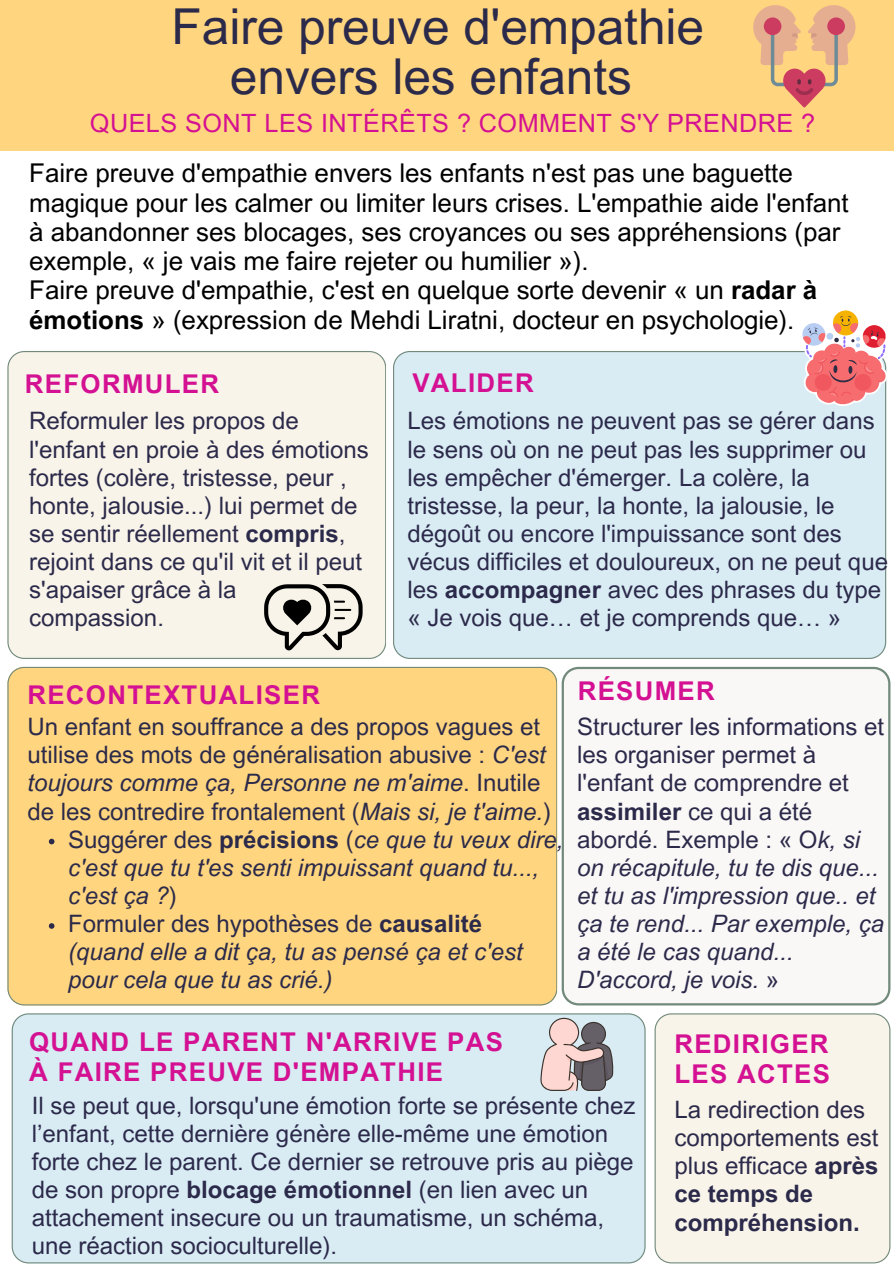
<style>
.page{position:relative;width:894px;height:1264px;background:#fff}
.page>*{position:absolute;margin:0;border:0;box-sizing:border-box;transform-origin:0 0}
.t1{font:49.5px/49.5px "Arial MT Pro";color:#2c2a4a;text-align:center}
.t2{font:25.8px/29.2px "Arial MT Pro";color:#000}
.t3{font:700 25.8px/30.3px "Arial MT Pro";letter-spacing:.05em;color:#d41192}
.t4{font:25.2px "Arial MT Pro";letter-spacing:.02em;color:#d41192}
.t5{font:24px/28.2px "Arial MT Pro";color:#2c2a4a}
.t6{font:italic 24px/28.2px "Arial MT Pro";color:#2c2a4a}
.s1{font-weight:700}
.s2{font-style:italic}
.s3{font-style:normal}
.s4{font-weight:700;font-style:normal}
</style>
<div class="page">
<div style="left:12px;top:1013px;width:633px;height:250px;background:#d9ecf4"></div>
<svg style="left:7px;top:351px;width:378px;height:308px;background:#f2efe5"></svg>
<div style="left:7px;top:667px;width:549px;height:338px;background:#ffd67f"></div>
<div style="left:0;top:0;width:893px;height:151px;background:#ffd67f"></div>
<div style="left:393px;top:351px;width:492px;height:308px;background:#d9ecf4"></div>
<div style="left:561px;top:667px;width:329px;height:338px;background:#faf8f6"></div>
<div style="left:654px;top:1013px;width:236px;height:250px;background:#f8f4ea"></div>
<svg style="left:799px;top:310px;width:88px;height:98px"></svg>
<svg style="left:753px;top:5px;width:102px;height:103px"></svg>
<svg style="left:264px;top:584px;width:98px;height:66px;background:#afaca5"></svg>
<svg style="left:539px;top:1017px;width:75px;height:73px;background:#b9acad"></svg>
<svg style="left:49px;top:838px;width:5px;height:6px"></svg>
<svg style="left:49px;top:923px;width:5px;height:5px"></svg>
<p class="t1" style="left:171px;top:8px;width:534px">Faire preuve d'empathie envers les enfants</p>
<h1 class="t4" style="left:90px;top:114px;width:726px">QUELS SONT LES INTÉRÊTS ? COMMENT S'Y PRENDRE ?</h1>
<p class="t2" style="left:29px;top:162px;width:820px">Faire preuve d'empathie envers les enfants n'est pas une baguette magique pour les calmer ou limiter leurs crises. L'empathie aide l'enfant à abandonner ses blocages, ses croyances ou ses appréhensions (par exemple, « je vais me faire rejeter ou humilier »).</p>
<p class="t2" style="left:29px;top:279px;width:789px">Faire preuve d'empathie, c'est en quelque sorte devenir « un <span class="s1">radar à émotions</span> » (expression de Mehdi Liratni, docteur en psychologie).</p>
<h2 class="t3" style="left:412px;top:371px;width:123px">VALIDER</h2>
<p class="t3" style="left:25px;top:372px;width:196px">REFORMULER</p>
<p class="t5" style="left:29px;top:410px;width:341px">Reformuler les propos de l'enfant en proie à des émotions fortes (colère, tristesse, peur , honte, jalousie...) lui permet de se sentir réellement <span class="s1">compris</span>, rejoint dans ce qu'il vit et il peut s'apaiser grâce à la compassion.</p>
<p class="t5" style="left:407px;top:410px;width:482px">Les émotions ne peuvent pas se gérer dans le sens où on ne peut pas les supprimer ou les empêcher d'émerger. La colère, la tristesse, la peur, la honte, la jalousie, le dégoût ou encore l'impuissance sont des vécus difficiles et douloureux, on ne peut que les <span class="s1">accompagner</span> avec des phrases du type</p>
<p class="t5" style="left:407px;top:607px;width:435px">« Je vois que… et je comprends que… »</p>
<p class="t3" style="left:27px;top:682px;width:294px">RECONTEXTUALISER</p>
<p class="t3" style="left:577px;top:679px;width:139px">RÉSUMER</p>
<h2 class="t5" style="left:27px;top:715px;width:525px">Un enfant en souffrance a des propos vagues et utilise des mots de généralisation abusive : <span class="s2">C'est toujours comme ça, Personne ne m'aime</span>. Inutile de les contredire frontalement (<span class="s2">Mais si, je t'aime.</span>)</h2>
<p class="t6" style="left:68px;top:828px;width:496px"><span class="s3">Suggérer des</span> <span class="s4">précisions</span> <span class="s3">(</span>ce que tu veux dire, c'est que tu t'es senti impuissant quand tu..., c'est ça ?<span class="s3">)</span></p>
<p class="t6" style="left:68px;top:912px;width:456px"><span class="s3">Formuler des hypothèses de</span> <span class="s4">causalité </span>(quand elle a dit ça, tu as pensé ça et c'est pour cela que tu as crié.)</p>
<p class="t6" style="left:577px;top:715px;width:308px"><span class="s3">Structurer les informations et les organiser permet à l'enfant de comprendre et </span><span class="s4">assimiler</span> <span class="s3">ce qui a été abordé. Exemple : « O</span>k, si on récapitule, tu te dis que... et tu as l'impression que.. et ça te rend... Par exemple, ça a été le cas quand...<br>D'accord, je vois. <span class="s3">»</span></p>
<h2 class="t3" style="left:29px;top:1029px;width:475px">QUAND LE PARENT N'ARRIVE PAS<br>À FAIRE PREUVE D'EMPATHIE</h2>
<h2 class="t5" style="left:32px;top:1094px;width:605px">Il se peut que, lorsqu'une émotion forte se présente chez l’enfant, cette dernière génère elle-même une émotion forte chez le parent. Ce dernier se retrouve pris au piège de son propre <span class="s1">blocage émotionnel</span> (en lien avec un attachement insecure ou un traumatisme, un schéma, une réaction socioculturelle).</h2>
<p class="t3" style="left:674px;top:1031px;width:157px">REDIRIGER<br>LES ACTES</p>
<h2 class="t5" style="left:674px;top:1098px;width:206px">La redirection des comportements est plus efficace <span class="s1">après ce temps de compréhension.</span></h2>
</div>
